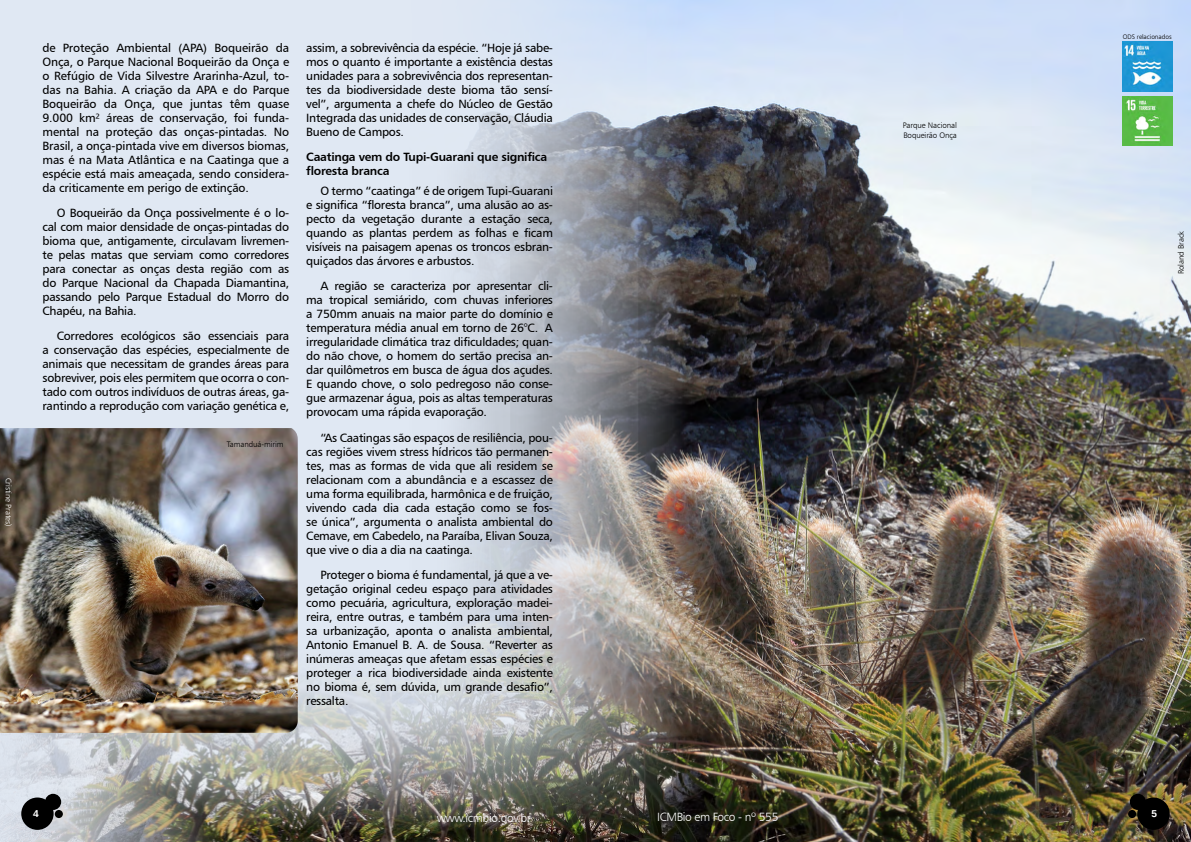
<style>
.page{position:relative;width:1191px;height:842px;background:#fff}
.page>*{position:absolute;margin:0;border:0;box-sizing:border-box;transform-origin:0 0}
.t1{font:12px/14px "Humanist 777 BT Roman B";letter-spacing:-.02em;color:#000;text-align:justify}
.t2{font:12px/14px "Humanist 777 BT Bold B";letter-spacing:-.02em;color:#000}
.t3{font:12px "Humanist 777 BT Light B";letter-spacing:-.03em;color:#fff}
.t4{font:700 10px "Liberation Sans";color:#fff}
.t5{font:8px/10px "Humanist 777 BT Light B";letter-spacing:-.01em;color:#000}
.t6{font:8px "Humanist 777 BT Light B";letter-spacing:-.01em;color:#fff}
.t7{font:6.6px "Humanist 777 BT Light B";color:#000}
</style>
<div class="page">
<div style="left:0;top:0;width:391px;height:628px;background:#e0e8f3"></div>
<img style="left:391px;top:0;width:800px;height:628px">
<img style="left:0;top:628px;width:1191px;height:214px">
<img style="left:0;top:428px;width:298px;height:305px">
<div style="left:1137px;top:797px;width:32px;height:33px;background:#000;border-radius:50%"></div>
<div style="left:1129px;top:794px;width:17px;height:16px;background:#000;border-radius:50%"></div>
<div style="left:1128px;top:810px;width:8px;height:8px;background:#000;border-radius:50%"></div>
<div style="left:21px;top:797px;width:33px;height:33px;background:#000;border-radius:50%"></div>
<div style="left:45px;top:794px;width:16px;height:16px;background:#000;border-radius:50%"></div>
<div style="left:55px;top:810px;width:8px;height:8px;background:#000;border-radius:50%"></div>
<img style="left:1122px;top:42px;width:50px;height:49px">
<img style="left:1122px;top:96px;width:50px;height:50px">
<p class="t6" style="left:13px;top:478px;width:50px;rotate:90deg">Cristine Prates)</p>
<p class="t1" style="left:43px;top:40px;width:248px">de Proteção Ambiental (APA) Boqueirão da Onça, o Parque Nacional Boqueirão da Onça e o Refúgio de Vida Silvestre Ararinha-Azul, to&shy;das na Bahia. A criação da APA e do Parque Boqueirão da Onça, que juntas têm quase 9.000 km² áreas de conservação, foi funda&shy;mental na proteção das onças-pintadas. No Brasil, a onça-pintada vive em diversos biomas, mas é na Mata Atlântica e na Caatinga que a espécie está mais ameaçada, sendo considera&shy;da criticamente em perigo de extinção.</p>
<p class="t1" style="left:43px;top:206px;width:248px;text-indent:14px">O Boqueirão da Onça possivelmente é o lo&shy;cal com maior densidade de onças-pintadas do bioma que, antigamente, circulavam livremen&shy;te pelas matas que serviam como corredores para conectar as onças desta região com as do Parque Nacional da Chapada Diamantina, passando pelo Parque Estadual do Morro do Chapéu, na Bahia.</p>
<p class="t1" style="left:43px;top:329px;width:248px;text-indent:14px">Corredores ecológicos são essenciais para a conservação das espécies, especialmente de animais que necessitam de grandes áreas para sobreviver, pois eles permitem que ocorra o con&shy;tado com outros indivíduos de outras áreas, ga&shy;rantindo a reprodução com variação genética e,</p>
<p class="t5" style="left:227px;top:439px;width:58px">Tamanduá-mirim</p>
<p class="t1" style="left:306px;top:40px;width:248px">assim, a sobrevivência da espécie. “Hoje já sabe&shy;mos o quanto é importante a existência destas unidades para a sobrevivência dos representan&shy;tes da biodiversidade deste bioma tão sensí&shy;vel”, argumenta a chefe do Núcleo de Gestão Integrada das unidades de conservação, Cláudia Bueno de Campos.</p>
<p class="t2" style="left:306px;top:150px;width:243px">Caatinga vem do Tupi-Guarani que significa floresta branca</p>
<p class="t1" style="left:306px;top:183px;width:248px;text-indent:14px">O termo “caatinga” é de origem Tupi-Guarani e significa “floresta branca”, uma alusão ao as&shy;pecto da vegetação durante a estação seca, quando as plantas perdem as folhas e ficam visíveis na paisagem apenas os troncos esbran&shy;quiçados das árvores e arbustos.</p>
<p class="t1" style="left:306px;top:279px;width:248px;text-indent:14px">A região se caracteriza por apresentar cli&shy;ma tropical semiárido, com chuvas inferiores a 750mm anuais na maior parte do domínio e temperatura média anual em torno de 26°C. A irregularidade climática traz dificuldades; quan&shy;do não chove, o homem do sertão precisa an&shy;dar quilômetros em busca de água dos açudes.<br>E quando chove, o solo pedregoso não conse&shy;gue armazenar água, pois as altas temperaturas provocam uma rápida evaporação.</p>
<p class="t1" style="left:306px;top:430px;width:248px;text-indent:14px">“As Caatingas são espaços de resiliência, pou&shy;cas regiões vivem stress hídricos tão permanen&shy;tes, mas as formas de vida que ali residem se relacionam com a abundância e a escassez de uma forma equilibrada, harmônica e de fruição, vivendo cada dia cada estação como se fos&shy;se única”, argumenta o analista ambiental do Cemave, em Cabedelo, na Paraíba, Elivan Souza, que vive o dia a dia na caatinga.</p>
<p class="t1" style="left:306px;top:567px;width:248px;text-indent:14px">Proteger o bioma é fundamental, já que a ve&shy;getação original cedeu espaço para atividades como pecuária, agricultura, exploração madei&shy;reira, entre outras, e também para uma inten&shy;sa urbanização, aponta o analista ambiental, Antonio Emanuel B. A. de Sousa. “Reverter as inúmeras ameaças que afetam essas espécies e proteger a rica biodiversidade ainda existente no bioma é, sem dúvida, um grande desafio”, ressalta.</p>
<p class="t5" style="left:903px;top:120px;width:55px">Parque Nacional<br>Boqueirão Onça</p>
<p class="t7" style="left:1122px;top:33px;width:51px">ODS relacionados</p>
<p class="t5" style="left:1176px;top:274px;width:45px;rotate:-90deg">Roland Brack</p>
<p class="t4" style="left:33px;top:807px;width:7px">4</p>
<p class="t4" style="left:1151px;top:807px;width:7px">5</p>
<p class="t3" style="left:437px;top:810px;width:96px">www.icmbio.gov.br</p>
<p class="t3" style="left:657px;top:810px;width:123px">ICMBio em Foco - nº 555</p>
</div>
